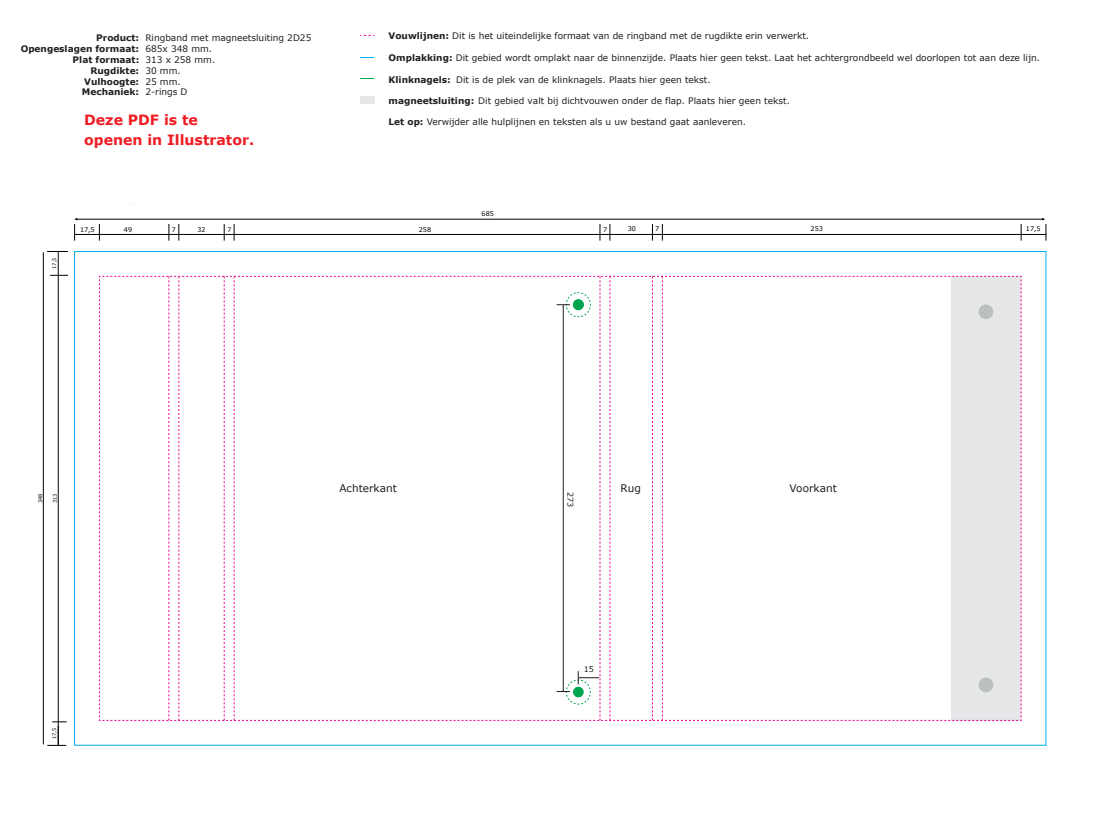
<style>
.page{position:relative;width:1099px;height:828px;background:#fff}
.page>*{position:absolute;margin:0;border:0;box-sizing:border-box;transform-origin:0 0}
.t1{font:700 14.15px/20px "Verdana";color:#ee1d23}
.t2{font:10.5px "Verdana";color:#231f20}
.t3{font:9px/10.8px "Verdana";color:#231f20}
.t4{font:700 9px/10.8px "Verdana";color:#231f20;text-align:right}
.t5{font:8px "Verdana";color:#231f20}
.t6{font:6.5px "Verdana";color:#000001}
.t7{font:6.5px "Verdana";color:#000001;scale:.94 1}
.t8{font:5px "Verdana";color:#000001}
.s1{font-weight:700}
</style>
<div class="page">
<svg style="left:360px;top:57px;width:14px;height:1px"></svg>
<svg style="left:360px;top:78px;width:14px;height:1px"></svg>
<div style="left:360px;top:97px;width:14px;height:7px;background:#e6e7e9"></div>
<svg style="left:99px;top:224px;width:1px;height:16px"></svg>
<svg style="left:169px;top:224px;width:1px;height:16px"></svg>
<svg style="left:178px;top:224px;width:1px;height:16px"></svg>
<svg style="left:224px;top:224px;width:1px;height:16px"></svg>
<svg style="left:234px;top:224px;width:1px;height:16px"></svg>
<svg style="left:599px;top:224px;width:1px;height:16px"></svg>
<svg style="left:609px;top:224px;width:1px;height:16px"></svg>
<svg style="left:652px;top:224px;width:1px;height:16px"></svg>
<svg style="left:662px;top:224px;width:1px;height:16px"></svg>
<svg style="left:1020px;top:224px;width:1px;height:16px"></svg>
<hr style="left:75px;top:234px;width:971px;height:1px;background:#000001">
<hr style="left:77px;top:219px;width:966px;height:1px;background:#000001">
<svg style="left:74px;top:218px;width:3px;height:22px"></svg>
<svg style="left:1041px;top:218px;width:5px;height:22px"></svg>
<hr style="left:43px;top:253px;width:1px;height:490px;background:#000001">
<svg style="left:43px;top:721px;width:24px;height:24px"></svg>
<hr style="left:58px;top:251px;width:1px;height:494px;background:#000001">
<svg style="left:50px;top:275px;width:18px;height:1px"></svg>
<svg style="left:43px;top:251px;width:25px;height:2px"></svg>
<svg style="left:99px;top:276px;width:922px;height:444px"></svg>
<p class="t4" style="left:21px;top:33px;width:120px">Product:<br>Opengeslagen formaat:<br>Plat formaat:<br>Rugdikte:<br>Vulhoogte:<br>Mechaniek:</p>
<p class="t3" style="left:145px;top:33px;width:168px">Ringband met magneetsluiting 2D25<br>685x 348 mm.<br>313 x 258 mm.<br>30 mm.<br>25 mm.<br>2-rings D</p>
<p class="t3" style="left:388px;top:31px;width:422px"><span class="s1">Vouwlijnen:</span> Dit is het uiteindelijke formaat van de ringband met de rugdikte erin verwerkt.</p>
<p class="t3" style="left:388px;top:52px;width:653px"><span class="s1">Omplakking:</span> Dit gebied wordt omplakt naar de binnenzijde. Plaats hier geen tekst. Laat het achtergrondbeeld wel doorlopen tot aan deze lijn.</p>
<p class="t4" style="left:388px;top:74px;width:64px">Klinknagels:</p>
<p class="t3" style="left:456px;top:74px;width:256px">Dit is de plek van de klinknagels. Plaats hier geen tekst.</p>
<p class="t3" style="left:388px;top:96px;width:403px"><span class="s1">magneetsluiting:</span> Dit gebied valt bij dichtvouwen onder de flap. Plaats hier geen tekst.</p>
<p class="t3" style="left:388px;top:116px;width:359px"><span class="s1">Let op:</span> Verwijder alle hulplijnen en teksten als u uw bestand gaat aanleveren.</p>
<h1 class="t1" style="left:84px;top:110px;width:171px">Deze PDF is te openen in Illustrator.</h1>
<p class="t6" style="left:481px;top:210px;width:14px">685</p>
<p class="t8" style="left:51px;top:269px;width:13px;rotate:-90deg">17,5</p>
<p class="t6" style="left:124px;top:225px;width:10px">49</p>
<p class="t7" style="left:172px;top:225px;width:6px">7</p>
<p class="t7" style="left:197px;top:225px;width:10px">32</p>
<p class="t7" style="left:228px;top:225px;width:6px">7</p>
<p class="t6" style="left:419px;top:225px;width:14px">258</p>
<p class="t6" style="left:603px;top:225px;width:6px">7</p>
<p class="t6" style="left:627px;top:225px;width:10px">30</p>
<p class="t6" style="left:655px;top:225px;width:6px">7</p>
<p class="t6" style="left:810px;top:225px;width:14px">253</p>
<p class="t6" style="left:80px;top:225px;width:16px">17,5</p>
<p class="t6" style="left:1025px;top:225px;width:16px">17,5</p>
<p class="t8" style="left:37px;top:502px;width:11px;rotate:-90deg">348</p>
<p class="t8" style="left:52px;top:502px;width:11px;rotate:-90deg">313</p>
<p class="t8" style="left:51px;top:739px;width:13px;rotate:-90deg">17,5</p>
<p class="t2" style="left:339px;top:481px;width:59px">Achterkant</p>
<p class="t2" style="left:620px;top:481px;width:22px">Rug</p>
<p class="t2" style="left:789px;top:481px;width:49px">Voorkant</p>
<p class="t5" style="left:575px;top:491px;width:17px;rotate:90deg">273</p>
<p class="t5" style="left:584px;top:663px;width:12px">15</p>
</div>
